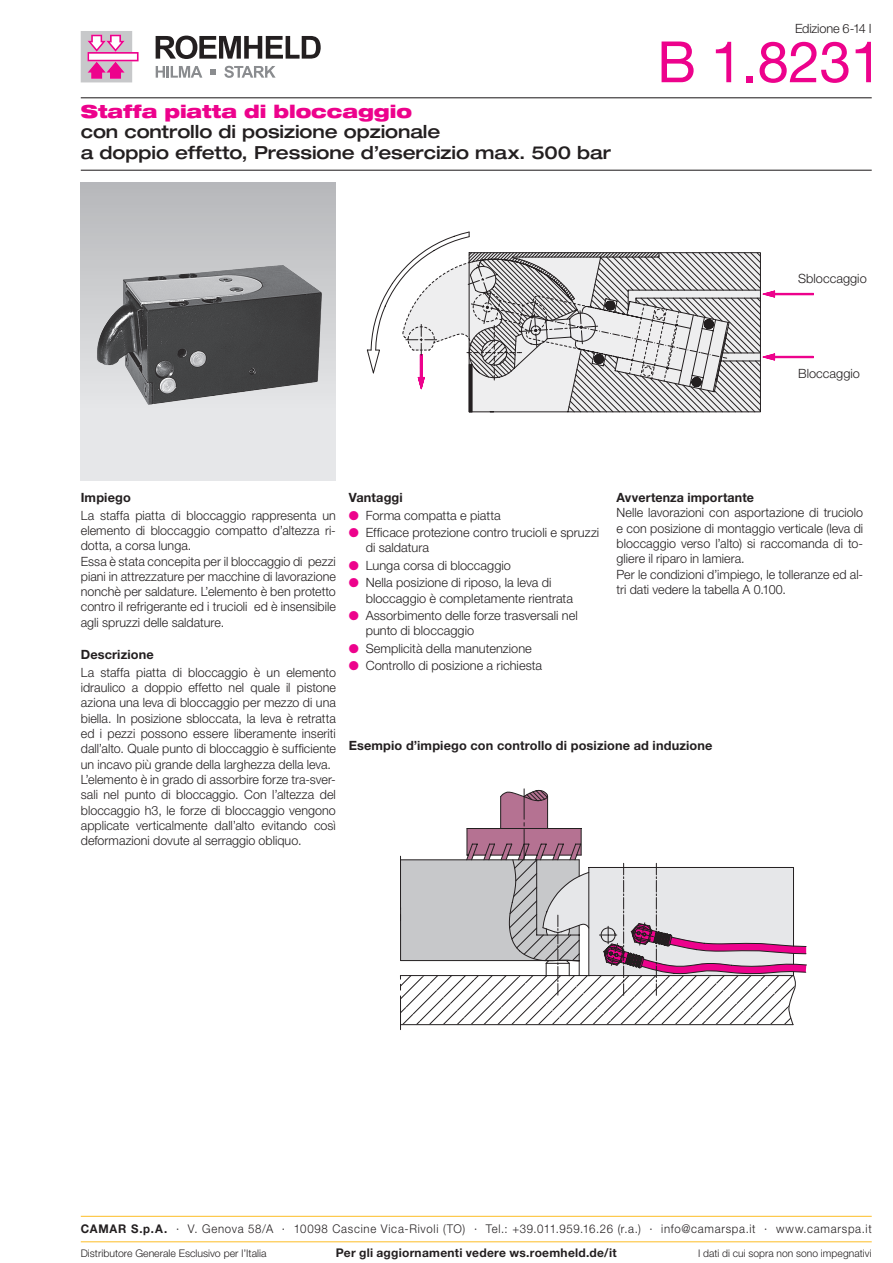
<style>
.page{position:relative;width:893px;height:1263px;background:#fff}
.page>*{position:absolute;margin:0;border:0;box-sizing:border-box;transform-origin:0 0}
.t1{font:57px "Helvetica Neue LT Pro";color:#ed028c}
.t2{font:500 expanded 18px/20.2px "Helvetica Neue LT Pro";letter-spacing:-.005em;color:#231f20}
.t3{font:900 expanded 18px "Helvetica Neue LT Pro";letter-spacing:-.005em;color:#ed028c}
.t4{font:300 12.75px/15.3px "Helvetica Neue LT Pro";letter-spacing:.005em;color:#231f20}
.t5{font:700 12.75px "Helvetica Neue LT Pro";letter-spacing:.01em;color:#231f20}
.t6{font:300 12.75px "Helvetica Neue LT Pro";letter-spacing:-.015em;color:#231f20}
.t7{font:300 12px "Helvetica Neue LT Pro";letter-spacing:.065em;color:#231f20;scale:.95 1}
.t8{font:700 12px "Helvetica Neue LT Pro";letter-spacing:.025em;color:#231f20}
.t9{font:300 10.5px "Helvetica Neue LT Pro";color:#231f20}
.s1{color:#ed028c}
.s2{font-weight:700}
</style>
<div class="page">
<svg style="left:156px;top:36px;width:165px;height:23px"></svg>
<svg style="left:156px;top:66px;width:46px;height:12px"></svg>
<svg style="left:224px;top:66px;width:52px;height:12px"></svg>
<svg style="left:210px;top:69px;width:6px;height:6px"></svg>
<svg style="left:81px;top:31px;width:58px;height:51px"></svg>
<hr style="left:81px;top:170px;width:791px;height:1px;background:#231f20">
<hr style="left:81px;top:97px;width:791px;height:1px;background:#231f20">
<div style="left:81px;top:183px;width:255px;height:297px;background:linear-gradient(to bottom,#b9babc,#eeeff1)"></div>
<img style="left:92px;top:260px;width:243px;height:149px">
<hr style="left:400px;top:1024px;width:393px;height:1px;background:#231f20">
<hr style="left:400px;top:996px;width:1px;height:34px;background:#231f20">
<hr style="left:524px;top:789px;width:1px;height:30px;background:#231f20">
<svg style="left:400px;top:790px;width:407px;height:234px"></svg>
<svg style="left:370px;top:231px;width:444px;height:181px"></svg>
<div style="left:469px;top:364px;width:3px;height:48px;border:1px solid #231f20"></div>
<svg style="left:482px;top:340px;width:25px;height:25px"></svg>
<hr style="left:81px;top:1241px;width:791px;height:1px;background:#fdbd26">
<hr style="left:81px;top:1216px;width:791px;height:1px;background:#fdbd26">
<p class="t6" style="left:795px;top:20px;width:78px">Edizione 6-14 I</p>
<h2 class="t3" style="left:81px;top:100px;width:333px">Staffa piatta di bloccaggio</h2>
<h2 class="t2" style="left:81px;top:121px;width:532px">con controllo di posizione opzionale<br>a doppio effetto, Pressione d’esercizio max. 500 bar</h2>
<h1 class="t1" style="left:657px;top:27px;width:227px">B 1.8231</h1>
<p class="t4" style="left:798px;top:271px;width:70px">Sbloccaggio</p>
<p class="t4" style="left:798px;top:366px;width:63px">Bloccaggio</p>
<p class="t5" style="left:81px;top:490px;width:52px">Impiego</p>
<p class="t4" style="left:81px;top:507px;width:257px">La staffa piatta di bloccaggio rappresenta un elemento di bloccaggio compatto d’altezza ri&shy;dotta, a corsa lunga.<br>Essa è stata concepita per il bloccaggio di pezzi piani in attrezzature per macchine di lavorazione nonchè per saldature. L’elemento è ben protetto contro il refrigerante ed i trucioli ed è insensibile agli spruzzi delle saldature.</p>
<p class="t5" style="left:81px;top:647px;width:74px">Descrizione</p>
<p class="t4" style="left:81px;top:664px;width:257px">La staffa piatta di bloccaggio è un elemento idraulico a doppio effetto nel quale il pistone aziona una leva di bloccaggio per mezzo di una biella. In posizione sbloccata, la leva è retratta ed i pezzi possono essere liberamente inseriti dall’alto. Quale punto di bloccaggio è sufficiente un incavo più grande della larghezza della leva.<br>L’elemento è in grado di assorbire forze tra-sver&shy;sali nel punto di bloccaggio. Con l’altezza del bloccaggio h3, le forze di bloccaggio vengono applicate verticalmente dall’alto evitando così deformazioni dovute al serraggio obliquo.</p>
<p class="t5" style="left:349px;top:490px;width:56px">Vantaggi</p>
<p class="t4" style="left:349px;top:507px;width:154px"><span class="s1">●</span> Forma compatta e piatta</p>
<p class="t4" style="left:366px;top:525px;width:235px;text-indent:-17px"><span class="s1">●</span> Efficace protezione contro trucioli e spruzzi di saldatura</p>
<p class="t4" style="left:349px;top:557px;width:164px"><span class="s1">●</span> Lunga corsa di bloccaggio</p>
<p class="t4" style="left:366px;top:575px;width:209px;text-indent:-17px"><span class="s1">●</span> Nella posizione di riposo, la leva di bloccaggio è completamente rientrata</p>
<p class="t4" style="left:366px;top:607px;width:214px;text-indent:-17px"><span class="s1">●</span> Assorbimento delle forze trasversali nel punto di bloccaggio</p>
<p class="t4" style="left:349px;top:640px;width:185px"><span class="s1">●</span> Semplicità della manutenzione</p>
<p class="t4" style="left:349px;top:658px;width:195px"><span class="s1">●</span> Controllo di posizione a richiesta</p>
<p class="t5" style="left:617px;top:490px;width:139px">Avvertenza importante</p>
<p class="t4" style="left:617px;top:505px;width:248px">Nelle lavorazioni con asportazione di truciolo e con posizione di montaggio verticale (leva di bloccaggio verso l’alto) si raccomanda di to&shy;gliere il riparo in lamiera.<br>Per le condizioni d’impiego, le tolleranze ed al&shy;tri dati vedere la tabella A 0.100.</p>
<p class="t5" style="left:349px;top:738px;width:365px">Esempio d’impiego con controllo di posizione ad induzione</p>
<p class="t7" style="left:81px;top:1222px;width:834px"><span class="s2">CAMAR S.p.A.</span> · V. Genova 58/A · 10098 Cascine Vica-Rivoli (TO) · Tel.: +39.011.959.16.26 (r.a.) · info@camarspa.it · www.camarspa.it</p>
<p class="t9" style="left:81px;top:1246px;width:187px">Distributore Generale Esclusivo per l’Italia</p>
<p class="t8" style="left:336px;top:1245px;width:282px">Per gli aggiornamenti vedere ws.roemheld.de/it</p>
<p class="t9" style="left:698px;top:1246px;width:175px">I dati di cui sopra non sono impegnativi</p>
</div>
